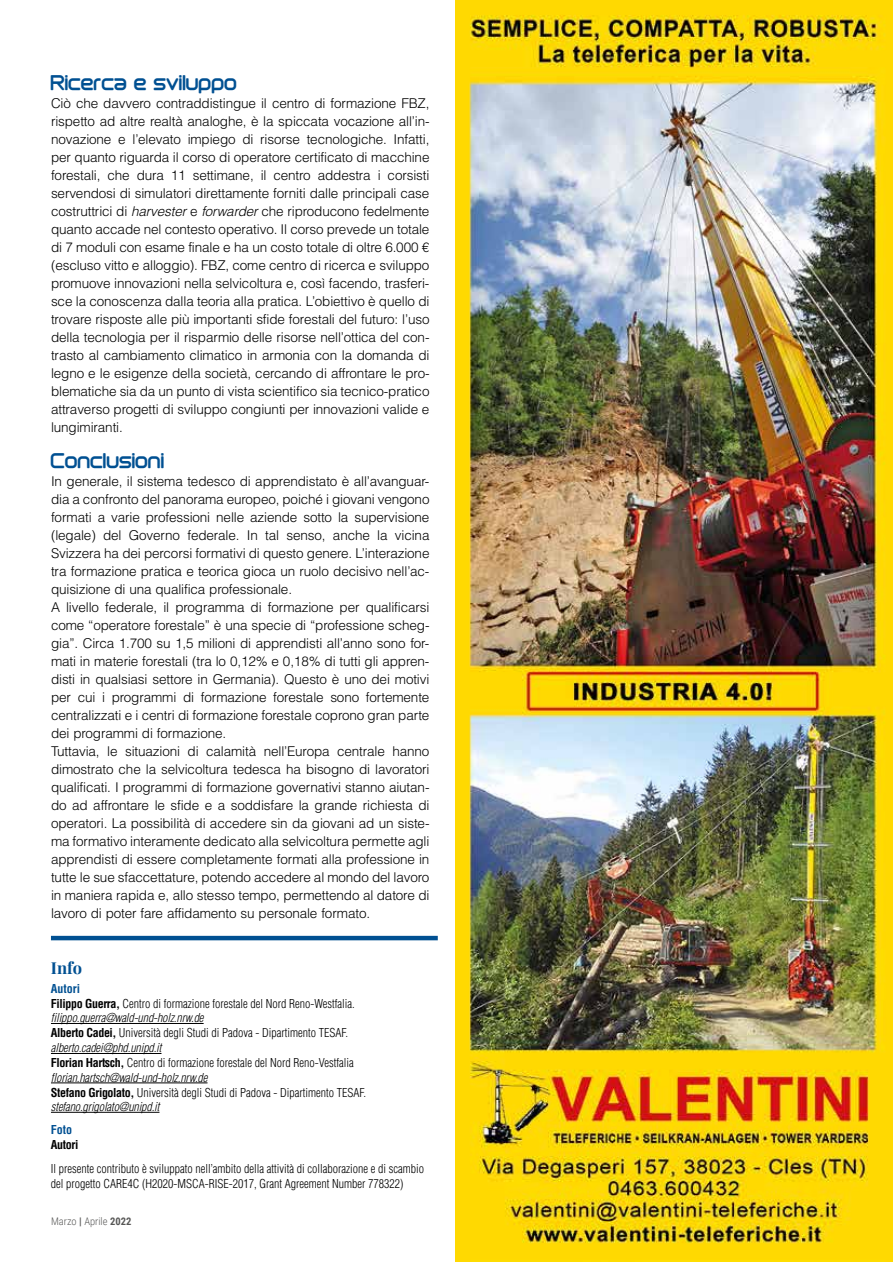
<style>
.page{position:relative;width:893px;height:1263px;background:#fff}
.page>*{position:absolute;margin:0;border:0;box-sizing:border-box;transform-origin:0 0}
.t1{font:700 21.45px "Downlink";letter-spacing:-.01em;color:#005092;scale:.77 1}
.t2{font:700 16.5px "Playfair Display";color:#005092}
.t3{font:300 13.5px/18px "Helvetica LT Std";letter-spacing:-.01em;color:#000;text-align:justify}
.t4{font:300 condensed 12px/14.7px "Helvetica LT Std";color:#000}
.t5{font:700 condensed 12px "Helvetica LT Std";letter-spacing:-.03em;color:#000}
.t6{font:700 condensed 12px "Helvetica LT Std";color:#005092}
.t7{font:300 10.5px "Roboto Condensed";color:#575756}
.s1{font-style:italic}
.s2{font-weight:700;color:#005092}
.s3{font-weight:700}
</style>
<div class="page">
<hr style="left:51px;top:1023px;width:153px;height:1px;background:#000">
<hr style="left:51px;top:1053px;width:110px;height:1px;background:#000">
<hr style="left:51px;top:1082px;width:157px;height:1px;background:#000">
<hr style="left:51px;top:1112px;width:108px;height:1px;background:#000">
<hr style="left:51px;top:936px;width:387px;height:4px;background:#005092">
<img style="left:455px;top:0;width:438px;height:1262px">
<h1 class="t1" style="left:51px;top:68px;width:244px">Ricerca e sviluppo</h1>
<p class="t3" style="left:51px;top:94px;width:380px">Ciò che davvero contraddistingue il centro di formazione FBZ, rispetto ad altre realtà analoghe, è la spiccata vocazione all’in&shy;novazione e l’elevato impiego di risorse tecnologiche. Infatti, per quanto riguarda il corso di operatore certificato di macchine forestali, che dura 11 settimane, il centro addestra i corsisti servendosi di simulatori direttamente forniti dalle principali case costruttrici di <span class="s1">harvester</span> e <span class="s1">forwarder</span> che riproducono fedelmente quanto accade nel contesto operativo. Il corso prevede un totale di 7 moduli con esame finale e ha un costo totale di oltre 6.000 € (escluso vitto e alloggio). FBZ, come centro di ricerca e sviluppo promuove innovazioni nella selvicoltura e, così facendo, trasferi&shy;sce la conoscenza dalla teoria alla pratica. L’obiettivo è quello di trovare risposte alle più importanti sfide forestali del futuro: l’uso della tecnologia per il risparmio delle risorse nell’ottica del con&shy;trasto al cambiamento climatico in armonia con la domanda di legno e le esigenze della società, cercando di affrontare le pro&shy;blematiche sia da un punto di vista scientifico sia tecnico-pratico attraverso progetti di sviluppo congiunti per innovazioni valide e lungimiranti.</p>
<h1 class="t1" style="left:51px;top:446px;width:149px">Conclusioni</h1>
<p class="t3" style="left:51px;top:472px;width:380px;text-align:left">In generale, il sistema tedesco di apprendistato è all’avanguar&shy;dia a confronto del panorama europeo, poiché i giovani vengono formati a varie professioni nelle aziende sotto la supervisione (legale) del Governo federale. In tal senso, anche la vicina Svizzera ha dei percorsi formativi di questo genere. L’interazione tra formazione pratica e teorica gioca un ruolo decisivo nell’ac&shy;quisizione di una qualifica professionale.<br>A livello federale, il programma di formazione per qualificarsi come “operatore forestale” è una specie di “professione scheg&shy;gia”. Circa 1.700 su 1,5 milioni di apprendisti all’anno sono for&shy;mati in materie forestali (tra lo 0,12% e 0,18% di tutti gli appren&shy;disti in qualsiasi settore in Germania). Questo è uno dei motivi per cui i programmi di formazione forestale sono fortemente centralizzati e i centri di formazione forestale coprono gran parte dei programmi di formazione.<br>Tuttavia, le situazioni di calamità nell’Europa centrale hanno dimostrato che la selvicoltura tedesca ha bisogno di lavoratori qualificati. I programmi di formazione governativi stanno aiutan&shy;do ad affrontare le sfide e a soddisfare la grande richiesta di operatori. La possibilità di accedere sin da giovani ad un siste&shy;ma formativo interamente dedicato alla selvicoltura permette agli apprendisti di essere completamente formati alla professione in tutte le sue sfaccettature, potendo accedere al mondo del lavoro in maniera rapida e, allo stesso tempo, permettendo al datore di lavoro di poter fare affidamento su personale formato.</p>
<p class="t2" style="left:51px;top:955px;width:33px">Info</p>
<p class="t4" style="left:51px;top:981px;width:317px"><span class="s2">Autori<br></span><span class="s3">Filippo Guerra,</span> Centro di formazione forestale del Nord Reno-Westfalia. <span class="s1">filippo.guerra@wald-und-holz.nrw.de<br></span><span class="s3">Alberto Cadei,</span> Università degli Studi di Padova - Dipartimento TESAF. <span class="s1">alberto.cadei@phd.unipd.it<br></span><span class="s3">Florian Hartsch,</span> Centro di formazione forestale del Nord Reno-Vestfalia <span class="s1">florian.hartsch@wald-und-holz.nrw.de<br></span><span class="s3">Stefano Grigolato,</span> Università degli Studi di Padova - Dipartimento TESAF. <span class="s1">stefano.grigolato@unipd.it</span></p>
<p class="t6" style="left:51px;top:1122px;width:23px">Foto</p>
<p class="t5" style="left:51px;top:1137px;width:29px">Autori</p>
<p class="t4" style="left:51px;top:1160px;width:375px">Il presente contributo è sviluppato nell’ambito della attività di collaborazione e di scambio del progetto CARE4C (H2020-MSCA-RISE-2017, Grant Agreement Number 778322)</p>
<p class="t7" style="left:51px;top:1214px;width:82px">Marzo <span class="s3">|</span> Aprile <span class="s3">2022</span></p>
</div>
